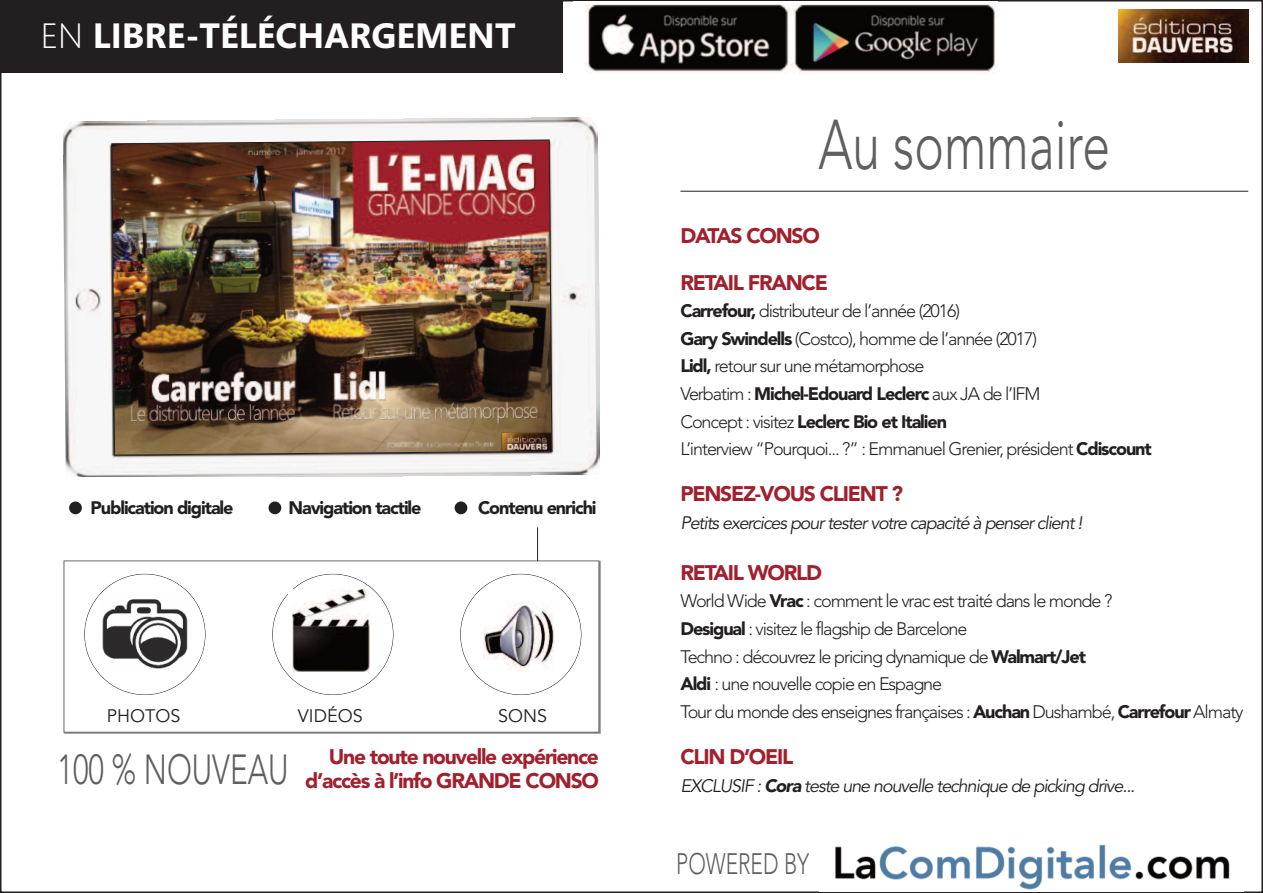
<style>
.page{position:relative;width:1263px;height:893px;background:#fff}
.page>*{position:absolute;margin:0;border:0;box-sizing:border-box;transform-origin:0 0}
.t1{font:300 69.75px "Avenir";color:#5f5f62;scale:.71 1}
.t2{font:300 41.7px "Avenir";color:#5f5f62;scale:.71 1}
.t3{font:700 35.1px "Segoe";color:#fff}
.t4{font:300 29.4px "Avenir";color:#5f5f62;scale:.71 1}
.t5{font:900 21px/23.1px "Avenir";letter-spacing:-.06em;color:#a1202d;text-align:right}
.t6{font:300 18px/27.6px "Avenir";letter-spacing:-.06em;color:#231f20}
.t7{font:italic 18px "Avenir";letter-spacing:-.06em;color:#231f20}
.t8{font:900 18px "Avenir";letter-spacing:-.06em;color:#231f20}
.t9{font:18px "Avenir";color:#231f20}
.s1{font-weight:300}
.s2{font-weight:900}
</style>
<div class="page">
<img style="left:63px;top:557px;width:538px;height:177px">
<div style="left:64px;top:561px;width:535px;height:171px;background:#fff"></div>
<div style="left:0;top:0;width:563px;height:72px;background:#231f20"></div>
<img style="left:1118px;top:10px;width:130px;height:52px">
<img style="left:63px;top:117px;width:537px;height:360px">
<img style="left:111px;top:139px;width:442px;height:317px">
<img style="left:102px;top:599px;width:86px;height:70px">
<svg style="left:292px;top:613px;width:78px;height:57px"></svg>
<img style="left:293px;top:590px;width:76px;height:81px">
<img style="left:484px;top:602px;width:70px;height:69px">
<div style="left:69px;top:501px;width:13px;height:13px;background:#231f20;border-radius:50%"></div>
<div style="left:269px;top:501px;width:12px;height:13px;background:#231f20;border-radius:50%"></div>
<div style="left:455px;top:501px;width:12px;height:13px;background:#231f20;border-radius:50%"></div>
<hr style="left:537px;top:527px;width:1px;height:34px;background:#231f20">
<hr style="left:680px;top:191px;width:568px;height:1px;background:#231f20">
<img style="left:584px;top:4px;width:413px;height:70px">
<img style="left:835px;top:844px;width:395px;height:46px">
<h3 class="t3" style="left:41px;top:15px;width:476px"><span class="s1">EN</span> LIBRE-TÉLÉCHARGEMENT</h3>
<p class="t8" style="left:91px;top:493px;width:144px">Publication digitale</p>
<p class="t8" style="left:288px;top:493px;width:135px">Navigation tactile</p>
<p class="t8" style="left:478px;top:493px;width:120px">Contenu enrichi</p>
<p class="t9" style="left:107px;top:705px;width:75px">PHOTOS</p>
<p class="t9" style="left:298px;top:705px;width:66px">VIDÉOS</p>
<p class="t9" style="left:498px;top:705px;width:51px">SONS</p>
<h2 class="t2" style="left:58px;top:745px;width:327px">100 % NOUVEAU</h2>
<p class="t5" style="left:305px;top:745px;width:295px">Une toute nouvelle expérience d’accès à l’info GRANDE CONSO</p>
<h1 class="t1" style="left:818px;top:103px;width:412px">Au sommaire</h1>
<p class="t5" style="left:680px;top:224px;width:141px">DATAS CONSO</p>
<p class="t5" style="left:680px;top:270px;width:149px">RETAIL FRANCE</p>
<p class="t6" style="left:680px;top:297px;width:473px"><span class="s2">Carrefour,</span> distributeur de l’année (2016)<br><span class="s2">Gary Swindells</span> (Costco), homme de l’année (2017)<br><span class="s2">Lidl,</span> retour sur une métamorphose<br>Verbatim : <span class="s2">Michel-Edouard Leclerc</span> aux JA de l’IFM<br>Concept : visitez <span class="s2">Leclerc Bio et Italien<br></span>L’interview “Pourquoi... ?” : Emmanuel Grenier, président <span class="s2">Cdiscount</span></p>
<p class="t5" style="left:680px;top:482px;width:224px">PENSEZ-VOUS CLIENT ?</p>
<p class="t7" style="left:680px;top:512px;width:404px">Petits exercices pour tester votre capacité à penser client !</p>
<p class="t5" style="left:680px;top:560px;width:143px">RETAIL WORLD</p>
<p class="t6" style="left:680px;top:587px;width:565px">World Wide <span class="s2">Vrac</span> : comment le vrac est traité dans le monde ?<br><span class="s2">Desigual</span> : visitez le flagship de Barcelone<br>Techno : découvrez le pricing dynamique de <span class="s2">Walmart/Jet<br>Aldi</span> : une nouvelle copie en Espagne<br>Tour du monde des enseignes françaises : <span class="s2">Auchan</span> Dushambé, <span class="s2">Carrefour</span> Almaty</p>
<p class="t5" style="left:680px;top:744px;width:114px">CLIN D’OEIL</p>
<p class="t7" style="left:680px;top:775px;width:456px">EXCLUSIF : <span class="s2">Cora</span> teste une nouvelle technique de picking drive...</p>
<h3 class="t4" style="left:676px;top:847px;width:189px">POWERED BY</h3>
</div>
